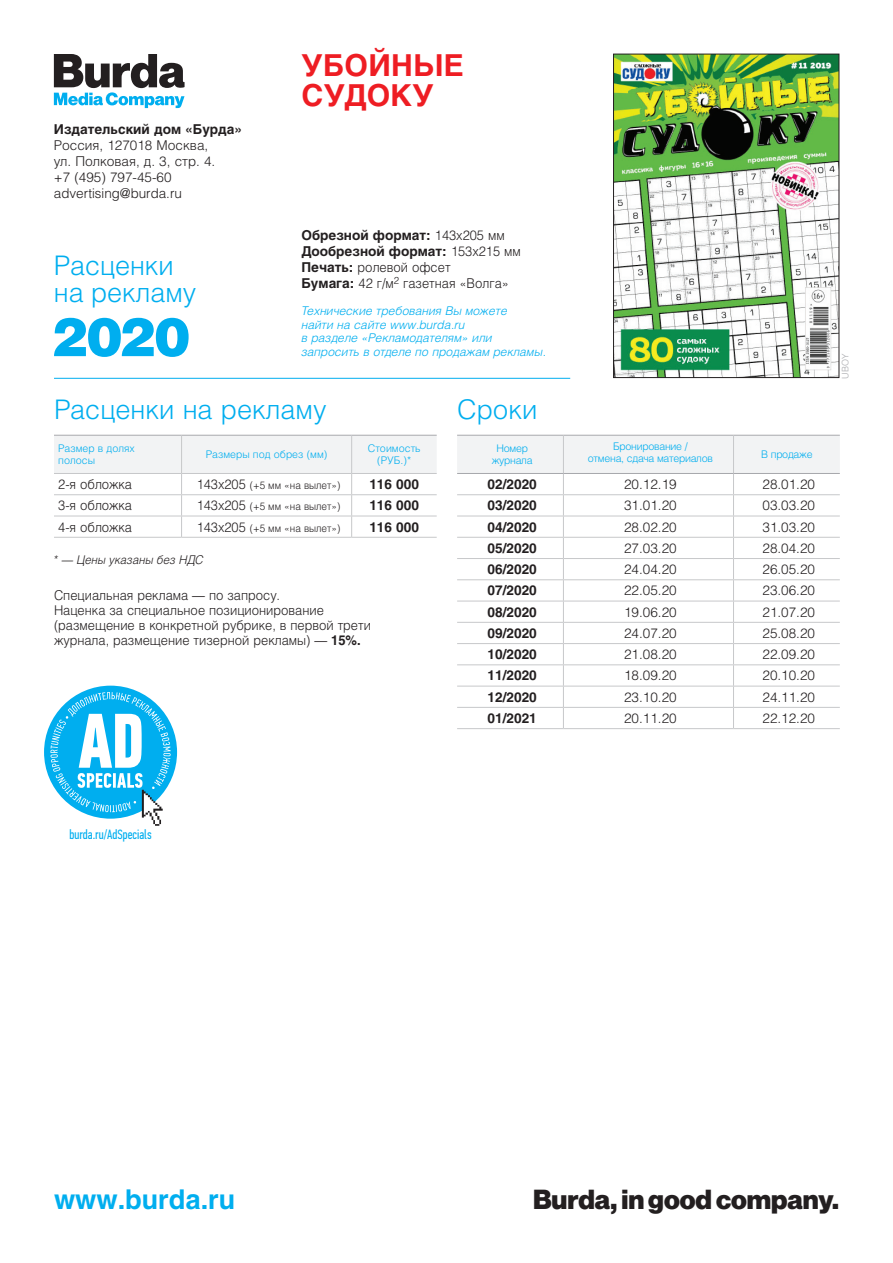
<style>
.page{position:relative;width:893px;height:1263px;background:#fff}
.page>*{position:absolute;margin:0;border:0;box-sizing:border-box;transform-origin:0 0}
.t1{font:900 53.55px "Helios";color:#00aeef}
.t2{font:700 30px/30px "Helios";letter-spacing:.01em;color:#ee1d23}
.t3{font:300 27px/27px "Helios";color:#00aeef}
.t4{font:27px "Neue Haas Groteskfor Burda D 95";color:#231f20}
.t5{font:700 27px "Helios";color:#00aeef}
.t6{font:300 13.5px/16.2px "Helios";color:#231f20}
.t7{font:300 13.5px/15px "Helios";color:#231f20;scale:.95 1}
.t8{font:700 13.5px/16.2px "Helios";color:#231f20}
.t9{font:13.5px "PF Din Text Comp Pro";color:#00aeef}
.t10{font:italic 300 12px/13.5px "Helios";color:#00aeef}
.t11{font:italic 300 12px "Helios";color:#231f20;scale:.95 1}
.t12{font:300 10.5px "Helios";color:#231f20;scale:.95 1}
.t13{font:300 10.5px/12px "Helios";letter-spacing:-.025em;color:#00aeef;text-align:center}
.t14{font:300 10.5px/12px "Helios";color:#00aeef;text-align:center}
.t15{font:300 9px "Helios";color:#a8a9ad}
.s1{font-weight:300}
.s2{font-weight:700}
.s3{font-size:13.5px}
</style>
<div class="page">
<hr style="left:54px;top:378px;width:516px;height:1px;background:#00aeef">
<svg style="left:54px;top:54px;width:131px;height:54px"></svg>
<svg style="left:54px;top:435px;width:383px;height:102px"></svg>
<hr style="left:54px;top:537px;width:128px;height:1px;background:#c7c8ca">
<hr style="left:182px;top:537px;width:170px;height:1px;background:#c7c8ca">
<hr style="left:352px;top:537px;width:85px;height:1px;background:#c7c8ca">
<img style="left:615px;top:56px;width:222px;height:320px">
<div style="left:613px;top:54px;width:226px;height:324px;border:1px solid #231f20"></div>
<svg style="left:457px;top:436px;width:383px;height:292px"></svg>
<hr style="left:457px;top:728px;width:106px;height:1px;background:#c7c8ca">
<hr style="left:563px;top:728px;width:170px;height:1px;background:#c7c8ca">
<hr style="left:733px;top:728px;width:107px;height:1px;background:#c7c8ca">
<hr style="left:457px;top:435px;width:106px;height:1px;background:#a8a9ad">
<hr style="left:563px;top:435px;width:170px;height:1px;background:#a8a9ad">
<hr style="left:733px;top:435px;width:107px;height:1px;background:#a8a9ad">
<hr style="left:563px;top:436px;width:1px;height:37px;background:#c7c8ca">
<hr style="left:733px;top:436px;width:1px;height:37px;background:#c7c8ca">
<hr style="left:457px;top:473px;width:106px;height:1px;background:#a8a9ad">
<hr style="left:563px;top:473px;width:170px;height:1px;background:#a8a9ad">
<hr style="left:733px;top:473px;width:107px;height:1px;background:#a8a9ad">
<svg style="left:42px;top:684px;width:137px;height:136px"></svg>
<svg style="left:50px;top:692px;width:121px;height:134px"></svg>
<p class="t8" style="left:54px;top:120px;width:190px">Издательский дом «Бурда»</p>
<p class="t6" style="left:54px;top:137px;width:163px">Россия, 127018 Москва, ул. Полковая, д. 3, стр. 4. +7 (495) 797-45-60 advertising@burda.ru</p>
<h3 class="t3" style="left:54px;top:251px;width:144px">Расценки на рекламу</h3>
<h1 class="t1" style="left:51px;top:300px;width:141px">2020</h1>
<p class="t2" style="left:302px;top:50px;width:164px">УБОЙНЫЕ<br>СУДОКУ</p>
<p class="t8" style="left:301px;top:227px;width:221px">Обрезной формат: <span class="s1">143x205 мм<br></span>Дообрезной формат: <span class="s1">153x215 мм</span></p>
<p class="t7" style="left:301px;top:260px;width:158px"><span class="s2">Печать:</span> ролевой офсет</p>
<p class="t7" style="left:301px;top:276px;width:220px"><span class="s2">Бумага:</span> 42 г/м<sup>2</sup> газетная «Волга»</p>
<p class="t10" style="left:301px;top:304px;width:207px">Технические требования Вы можете найти на сайте www.burda.ru<br>в разделе «Рекламодателям» или</p>
<p class="t10" style="left:301px;top:344px;width:246px">запросить в отделе по продажам рекламы.</p>
<p class="t3" style="left:54px;top:396px;width:274px">Расценки на рекламу</p>
<p class="t14" style="left:58px;top:442px;width:78px">Размер в долях</p>
<p class="t13" style="left:58px;top:454px;width:38px">полосы</p>
<p class="t14" style="left:206px;top:448px;width:123px">Размеры под обрез (мм)</p>
<p class="t14" style="left:368px;top:442px;width:54px">Стоимость (РУБ.)*</p>
<p class="t7" style="left:58px;top:476px;width:79px">2-я обложка</p>
<p class="t12" style="left:197px;top:479px;width:153px"><span class="s3">143x205</span> (+5 мм «на вылет»)</p>
<p class="t8" style="left:369px;top:476px;width:51px">116 000</p>
<p class="t7" style="left:58px;top:498px;width:79px">3-я обложка</p>
<p class="t12" style="left:197px;top:500px;width:153px"><span class="s3">143x205</span> (+5 мм «на вылет»)</p>
<p class="t8" style="left:369px;top:497px;width:51px">116 000</p>
<p class="t7" style="left:58px;top:519px;width:79px">4-я обложка</p>
<p class="t12" style="left:197px;top:521px;width:153px"><span class="s3">143x205</span> (+5 мм «на вылет»)</p>
<p class="t8" style="left:369px;top:518px;width:51px">116 000</p>
<p class="t11" style="left:54px;top:553px;width:159px">* — Цены указаны без НДС</p>
<p class="t7" style="left:54px;top:588px;width:240px">Специальная реклама — по запросу.</p>
<p class="t7" style="left:54px;top:603px;width:335px">Наценка за специальное позиционирование (размещение в конкретной рубрике, в первой трети журнала, размещение тизерной рекламы) — <span class="s2">15%.</span></p>
<p class="t3" style="left:457px;top:396px;width:82px">Сроки</p>
<p class="t13" style="left:492px;top:442px;width:42px">Номер журнала</p>
<p class="t13" style="left:588px;top:440px;width:127px">Бронирование /<br>отмена, сдача материалов</p>
<p class="t13" style="left:761px;top:448px;width:53px">В продаже</p>
<p class="t8" style="left:488px;top:476px;width:51px">02/2020</p>
<p class="t6" style="left:624px;top:476px;width:54px">20.12.19</p>
<p class="t6" style="left:762px;top:476px;width:54px">28.01.20</p>
<p class="t8" style="left:488px;top:497px;width:51px">03/2020</p>
<p class="t6" style="left:624px;top:497px;width:54px">31.01.20</p>
<p class="t6" style="left:762px;top:497px;width:54px">03.03.20</p>
<p class="t8" style="left:488px;top:518px;width:51px">04/2020</p>
<p class="t6" style="left:624px;top:518px;width:54px">28.02.20</p>
<p class="t6" style="left:762px;top:518px;width:54px">31.03.20</p>
<p class="t8" style="left:488px;top:540px;width:51px">05/2020</p>
<p class="t6" style="left:624px;top:540px;width:54px">27.03.20</p>
<p class="t6" style="left:762px;top:540px;width:54px">28.04.20</p>
<p class="t8" style="left:488px;top:561px;width:51px">06/2020</p>
<p class="t6" style="left:624px;top:561px;width:54px">24.04.20</p>
<p class="t6" style="left:762px;top:561px;width:54px">26.05.20</p>
<p class="t8" style="left:488px;top:582px;width:51px">07/2020</p>
<p class="t6" style="left:624px;top:582px;width:54px">22.05.20</p>
<p class="t6" style="left:762px;top:582px;width:54px">23.06.20</p>
<p class="t8" style="left:488px;top:603px;width:51px">08/2020</p>
<p class="t6" style="left:624px;top:603px;width:54px">19.06.20</p>
<p class="t6" style="left:762px;top:603px;width:54px">21.07.20</p>
<p class="t8" style="left:488px;top:625px;width:51px">09/2020</p>
<p class="t6" style="left:624px;top:625px;width:54px">24.07.20</p>
<p class="t6" style="left:762px;top:625px;width:54px">25.08.20</p>
<p class="t8" style="left:488px;top:646px;width:51px">10/2020</p>
<p class="t6" style="left:624px;top:646px;width:54px">21.08.20</p>
<p class="t6" style="left:762px;top:646px;width:54px">22.09.20</p>
<p class="t8" style="left:488px;top:667px;width:51px">11/2020</p>
<p class="t6" style="left:624px;top:667px;width:54px">18.09.20</p>
<p class="t6" style="left:762px;top:667px;width:54px">20.10.20</p>
<p class="t8" style="left:488px;top:688px;width:51px">12/2020</p>
<p class="t6" style="left:624px;top:688px;width:54px">23.10.20</p>
<p class="t6" style="left:762px;top:688px;width:54px">24.11.20</p>
<p class="t8" style="left:488px;top:710px;width:51px">01/2021</p>
<p class="t6" style="left:624px;top:710px;width:54px">20.11.20</p>
<p class="t6" style="left:762px;top:710px;width:54px">22.12.20</p>
<p class="t15" style="left:840px;top:379px;width:26px;rotate:-90deg">UBOY</p>
<p class="t9" style="left:69px;top:826px;width:84px">burda.ru/AdSpecials</p>
<h3 class="t5" style="left:54px;top:1182px;width:183px">www.burda.ru</h3>
<h3 class="t4" style="left:533px;top:1183px;width:307px">Burda, in good company.</h3>
</div>
